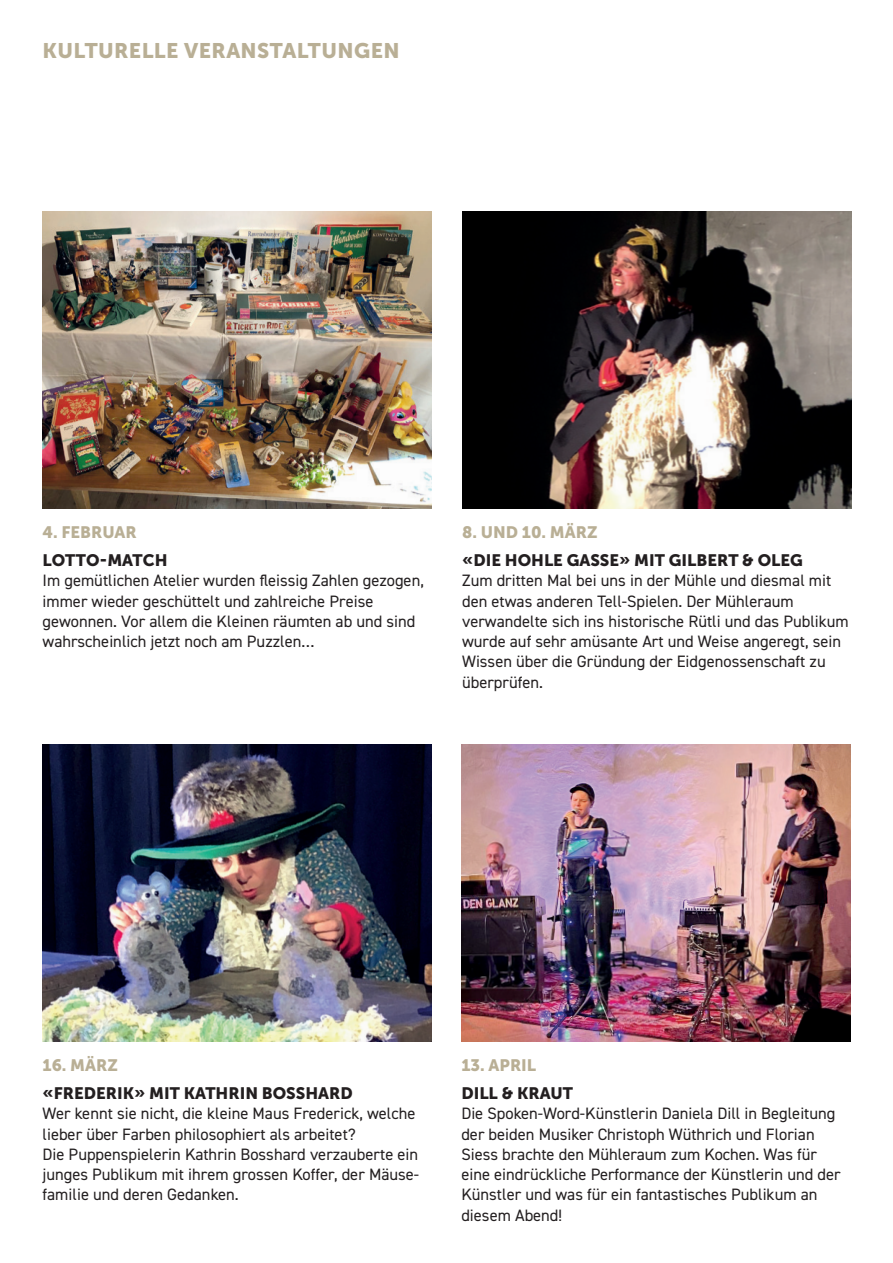
<style>
.page{position:relative;width:893px;height:1263px;background:#fff}
.page>*{position:absolute;margin:0;border:0;box-sizing:border-box;transform-origin:0 0}
.t1{font:21px "Museo Sans 900";letter-spacing:.02em;color:#b9af95}
.t2{font:16.5px/20.2px "DIN2014";color:#231f20}
.t3{font:16.5px "Museo Sans 900";color:#231f20}
.t4{font:16.5px "Museo Sans 900";color:#b9af95}
</style>
<div class="page">
<img style="left:43px;top:211px;width:389px;height:298px">
<img style="left:462px;top:211px;width:389px;height:298px">
<img style="left:43px;top:744px;width:389px;height:298px">
<img style="left:461px;top:744px;width:389px;height:298px">
<p class="t1" style="left:43px;top:39px;width:359px">KULTURELLE VERANSTALTUNGEN</p>
<p class="t4" style="left:43px;top:523px;width:96px">4. FEBRUAR</p>
<p class="t3" style="left:43px;top:551px;width:126px">LOTTO-MATCH</p>
<p class="t2" style="left:43px;top:570px;width:383px">Im gemütlichen Atelier wurden fleissig Zahlen gezogen, immer wieder geschüttelt und zahlreiche Preise gewonnen. Vor allem die Kleinen räumten ab und sind wahrscheinlich jetzt noch am Puzzlen…</p>
<p class="t4" style="left:462px;top:523px;width:137px">8. UND 10. MÄRZ</p>
<p class="t3" style="left:462px;top:551px;width:342px">«DIE HOHLE GASSE» MIT GILBERT &amp; OLEG</p>
<p class="t2" style="left:462px;top:570px;width:388px">Zum dritten Mal bei uns in der Mühle und diesmal mit den etwas anderen Tell-Spielen. Der Mühleraum verwandelte sich ins historische Rütli und das Publikum wurde auf sehr amüsante Art und Weise angeregt, sein Wissen über die Gründung der Eidgenossenschaft zu überprüfen.</p>
<p class="t4" style="left:43px;top:1056px;width:77px">16. MÄRZ</p>
<p class="t3" style="left:43px;top:1084px;width:312px">«FREDERIK» MIT KATHRIN BOSSHARD</p>
<p class="t2" style="left:43px;top:1103px;width:378px">Wer kennt sie nicht, die kleine Maus Frederick, welche lieber über Farben philosophiert als arbeitet?<br>Die Puppenspielerin Kathrin Bosshard verzauberte ein junges Publikum mit ihrem grossen Koffer, der Mäuse&shy;familie und deren Gedanken.</p>
<p class="t4" style="left:461px;top:1056px;width:76px">13. APRIL</p>
<p class="t3" style="left:461px;top:1084px;width:113px">DILL &amp; KRAUT</p>
<p class="t2" style="left:461px;top:1103px;width:381px">Die Spoken-Word-Künstlerin Daniela Dill in Begleitung der beiden Musiker Christoph Wüthrich und Florian Siess brachte den Mühleraum zum Kochen. Was für eine eindrückliche Performance der Künstlerin und der Künstler und was für ein fantastisches Publikum an diesem Abend!</p>
</div>
